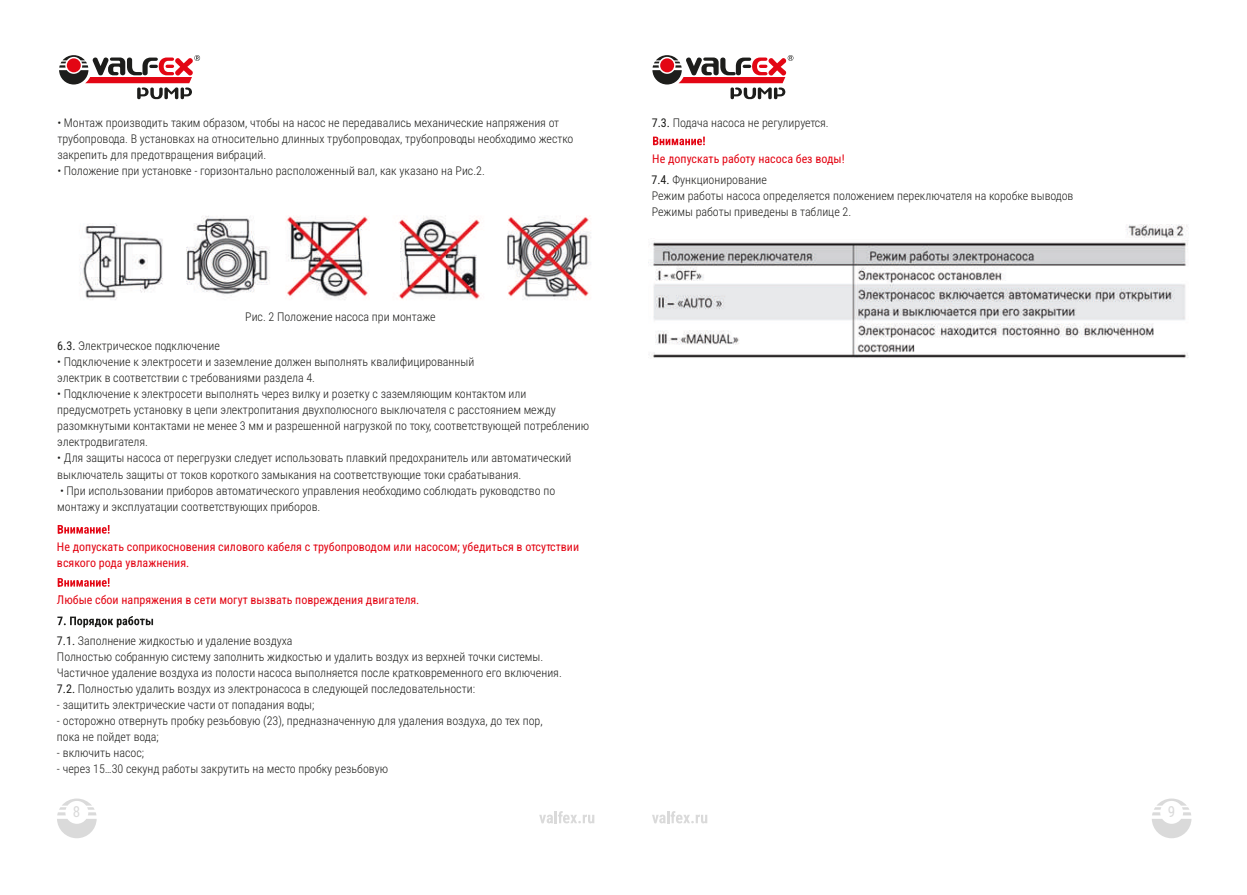
<style>
.page{position:relative;width:1247px;height:895px;background:#fff}
.page>*{position:absolute;margin:0;border:0;box-sizing:border-box;transform-origin:0 0}
.t1{font:15.2px "Roboto Condensed";color:#dadada}
.t2{font:300 12px/16px "Roboto Condensed";color:#1d1d1b}
.t3{font:12px/16px "Roboto Condensed";color:#e30614}
.s1{font-weight:400}
</style>
<div class="page">
<svg style="left:58px;top:525px;width:52px;height:8px"></svg>
<svg style="left:653px;top:136px;width:51px;height:9px"></svg>
<svg style="left:58px;top:578px;width:51px;height:8px"></svg>
<svg style="left:1152px;top:798px;width:39px;height:39px"></svg>
<svg style="left:652px;top:811px;width:55px;height:11px"></svg>
<svg style="left:57px;top:798px;width:40px;height:39px"></svg>
<svg style="left:539px;top:811px;width:55px;height:11px"></svg>
<img style="left:79px;top:215px;width:512px;height:85px">
<svg style="left:57px;top:616px;width:96px;height:11px"></svg>
<img style="left:648px;top:225px;width:541px;height:133px">
<svg style="left:59px;top:55px;width:141px;height:45px"></svg>
<svg style="left:652px;top:55px;width:141px;height:45px"></svg>
<p class="t2" style="left:57px;top:116px;width:503px">• Монтаж производить таким образом, чтобы на насос не передавались механические напряжения от</p>
<p class="t2" style="left:651px;top:116px;width:178px"><span class="s1">7.3.</span> Подача насоса не регулируется.</p>
<p class="t2" style="left:57px;top:132px;width:517px">трубопровода. В установках на относительно длинных трубопроводах, трубопроводы необходимо жестко закрепить для предотвращения вибраций.</p>
<p class="t2" style="left:57px;top:164px;width:429px">• Положение при установке - горизонтально расположенный вал, как указано на Рис.2.</p>
<p class="t3" style="left:652px;top:151px;width:194px">Не допускать работу насоса без воды!</p>
<p class="t2" style="left:651px;top:173px;width:423px"><span class="s1">7.4.</span> Функционирование<br>Режим работы насоса определяется положением переключателя на коробке выводов<br>Режимы работы приведены в таблице 2.</p>
<p class="t2" style="left:245px;top:310px;width:192px">Рис. 2 Положение насоса при монтаже</p>
<p class="t2" style="left:57px;top:339px;width:164px"><span class="s1">6.3.</span> Электрическое подключение</p>
<p class="t2" style="left:57px;top:355px;width:418px">• Подключение к электросети и заземление должен выполнять квалифицированный электрик в соответствии с требованиями раздела 4.</p>
<p class="t2" style="left:57px;top:387px;width:533px">• Подключение к электросети выполнять через вилку и розетку с заземляющим контактом или предусмотреть установку в цепи электропитания двухполюсного выключателя с расстоянием между разомкнутыми контактами не менее 3 мм и разрешенной нагрузкой по току, соответствующей потреблению электродвигателя.</p>
<p class="t2" style="left:57px;top:451px;width:515px">• Для защиты насоса от перегрузки следует использовать плавкий предохранитель или автоматический выключатель защиты от токов короткого замыкания на соответствующие токи срабатывания.</p>
<p class="t2" style="left:57px;top:483px;width:499px">• При использовании приборов автоматического управления необходимо соблюдать руководство по монтажу и эксплуатации соответствующих приборов.</p>
<p class="t3" style="left:57px;top:539px;width:523px">Не допускать соприкосновения силового кабеля с трубопроводом или насосом; убедиться в отсутствии всякого рода увлажнения.</p>
<p class="t3" style="left:57px;top:592px;width:364px">Любые сбои напряжения в сети могут вызвать повреждения двигателя.</p>
<p class="t2" style="left:57px;top:634px;width:506px"><span class="s1">7.1.</span> Заполнение жидкостью и удаление воздуха<br>Полностью собранную систему заполнить жидкостью и удалить воздух из верхней точки системы.<br>Частичное удаление воздуха из полости насоса выполняется после кратковременного его включения.<br><span class="s1">7.2.</span> Полностью удалить воздух из электронасоса в следующей последовательности:</p>
<p class="t2" style="left:57px;top:698px;width:259px">- защитить электрические части от попадания воды;</p>
<p class="t2" style="left:57px;top:714px;width:487px">- осторожно отвернуть пробку резьбовую (23), предназначенную для удаления воздуха, до тех пор, пока не пойдет вода;</p>
<p class="t2" style="left:57px;top:746px;width:89px">- включить насос;</p>
<p class="t2" style="left:57px;top:762px;width:333px">- через 15…30 секунд работы закрутить на место пробку резьбовую</p>
<p class="t1" style="left:73px;top:804px;width:9px">8</p>
<p class="t1" style="left:1167px;top:804px;width:9px">9</p>
</div>
